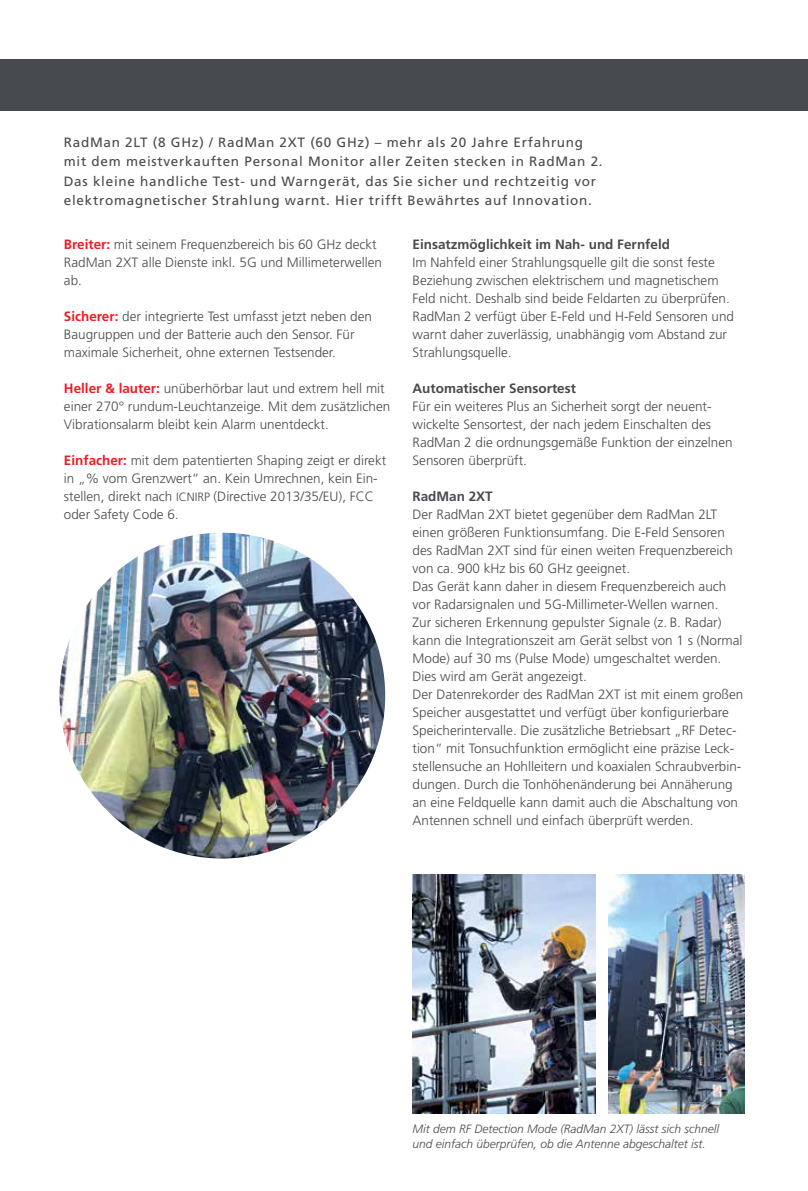
<style>
.page{position:relative;width:808px;height:1191px;background:#fff}
.page>*{position:absolute;margin:0;border:0;box-sizing:border-box;transform-origin:0 0}
.t1{font:300 13.5px/18px "Frutiger";color:#474b4f}
.t2{font:13.5px/19.5px "Frutiger";letter-spacing:.055em;color:#474b4f}
.t3{font:700 13.5px "Frutiger";color:#474b4f}
.t4{font:italic 300 12px/15px "Frutiger";color:#474b4f}
.s1{font-weight:700;color:#ed1d24}
.s2{font-size:12px}
</style>
<div class="page">
<div style="left:0;top:60px;width:808px;height:51px;background:#474b4f"></div>
<img style="left:60px;top:533px;width:325px;height:325px;border-radius:163px">
<img style="left:412px;top:874px;width:183px;height:239px">
<img style="left:609px;top:874px;width:135px;height:239px">
<p class="t2" style="left:64px;top:132px;width:540px">RadMan 2LT (8 GHz) / RadMan 2XT (60 GHz) – mehr als 20 Jahre Erfahrung mit dem meistverkauften Personal Monitor aller Zeiten stecken in RadMan 2.<br>Das kleine handliche Test- und Warngerät, das Sie sicher und rechtzeitig vor elektromagnetischer Strahlung warnt. Hier trifft Bewährtes auf Innovation.</p>
<p class="t3" style="left:412px;top:236px;width:259px">Einsatzmöglichkeit im Nah- und Fernfeld</p>
<p class="t1" style="left:412px;top:253px;width:323px">Im Nahfeld einer Strahlungsquelle gilt die sonst feste Beziehung zwischen elektrischem und magnetischem Feld nicht. Deshalb sind beide Feldarten zu überprüfen.<br>RadMan 2 verfügt über E-Feld und H-Feld Sensoren und warnt daher zuverlässig, unabhängig vom Abstand zur Strahlungsquelle.</p>
<p class="t3" style="left:412px;top:380px;width:165px">Automatischer Sensortest</p>
<p class="t1" style="left:412px;top:397px;width:322px">Für ein weiteres Plus an Sicherheit sorgt der neuent&shy;wickelte Sensortest, der nach jedem Einschalten des RadMan 2 die ordnungsgemäße Funktion der einzelnen Sensoren überprüft.</p>
<p class="t3" style="left:412px;top:488px;width:82px">RadMan 2XT</p>
<p class="t1" style="left:412px;top:505px;width:332px">Der RadMan 2XT bietet gegenüber dem RadMan 2LT einen größeren Funktionsumfang. Die E-Feld Sensoren des RadMan 2XT sind für einen weiten Frequenzbereich von ca. 900 kHz bis 60 GHz geeignet.<br>Das Gerät kann daher in diesem Frequenzbereich auch vor Radarsignalen und 5G-Millimeter-Wellen warnen.<br>Zur sicheren Erkennung gepulster Signale (z. B. Radar) kann die Integrationszeit am Gerät selbst von 1 s (Normal Mode) auf 30 ms (Pulse Mode) umgeschaltet werden.<br>Dies wird am Gerät angezeigt.<br>Der Datenrekorder des RadMan 2XT ist mit einem großen Speicher ausgestattet und verfügt über konfigurierbare Speicherintervalle. Die zusätzliche Betriebsart „RF Detec&shy;tion“ mit Tonsuchfunktion ermöglicht eine präzise Leck&shy;stellensuche an Hohlleitern und koaxialen Schraubverbin&shy;dungen. Durch die Tonhöhenänderung bei Annäherung an eine Feldquelle kann damit auch die Abschaltung von Antennen schnell und einfach überprüft werden.</p>
<p class="t1" style="left:64px;top:235px;width:320px"><span class="s1">Breiter:</span> mit seinem Frequenzbereich bis 60 GHz deckt<br>RadMan 2XT alle Dienste inkl. 5G und Millimeterwellen ab.</p>
<p class="t1" style="left:64px;top:307px;width:310px"><span class="s1">Sicherer:</span> der integrierte Test umfasst jetzt neben den<br>Baugruppen und der Batterie auch den Sensor. Für maximale Sicherheit, ohne externen Testsender.</p>
<p class="t1" style="left:64px;top:379px;width:328px"><span class="s1">Heller &amp; lauter:</span> unüberhörbar laut und extrem hell mit einer 270° rundum-Leuchtanzeige. Mit dem zusätzlichen<br>Vibrationsalarm bleibt kein Alarm unentdeckt.</p>
<p class="t1" style="left:64px;top:451px;width:324px"><span class="s1">Einfacher:</span> mit dem patentierten Shaping zeigt er direkt in „% vom Grenzwert“ an. Kein Umrechnen, kein Ein&shy;stellen, direkt nach <span class="s2">ICNIRP</span> (Directive 2013/35/EU), FCC oder Safety Code 6.</p>
<p class="t4" style="left:412px;top:1121px;width:308px">Mit dem RF Detection Mode (RadMan 2XT) lässt sich schnell und einfach überprüfen, ob die Antenne abgeschaltet ist.</p>
</div>
